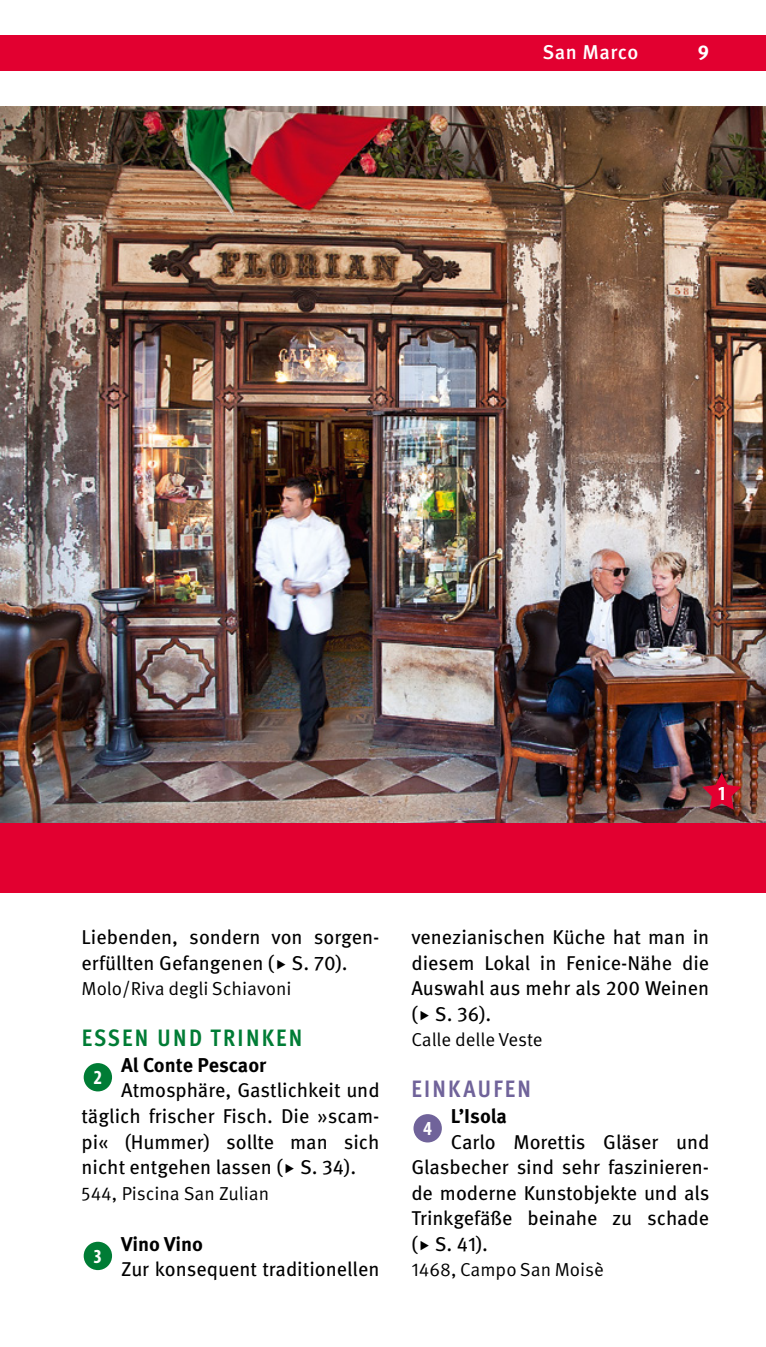
<style>
.page{position:relative;width:766px;height:1347px;background:#fff}
.page>*{position:absolute;margin:0;border:0;box-sizing:border-box;transform-origin:0 0}
.t1{font:700 condensed 23.75px "Meta Pro";letter-spacing:.095em;color:#007c35}
.t2{font:700 condensed 23.75px "Meta Pro";letter-spacing:.095em;color:#70639a}
.t3{font:20px/25.5px "Meta Pro";color:#000;text-align:justify}
.t4{font:700 20px "Meta Pro";color:#000}
.t5{font:500 20px "Meta Pro";letter-spacing:.025em;color:#fff}
.t6{font:700 condensed 20px "Myriad Pro";color:#fff}
.t7{font:700 20px "Meta Pro";color:#fff}
.t8{font:18.75px "Meta Pro Norm";color:#000}
</style>
<div class="page">
<div style="left:0;top:35px;width:765px;height:36px;background:#e20030"></div>
<div style="left:0;top:821px;width:765px;height:71px;background:#e20030"></div>
<img style="left:0;top:106px;width:765px;height:716px">
<div style="left:84px;top:1063px;width:28px;height:28px;background:#007c35;border-radius:50%"></div>
<div style="left:84px;top:1241px;width:28px;height:29px;background:#007c35;border-radius:50%"></div>
<div style="left:413px;top:1114px;width:28px;height:28px;background:#70639a;border-radius:50%"></div>
<svg style="left:702px;top:772px;width:39px;height:37px"></svg>
<p class="t5" style="left:542px;top:37px;width:97px">San Marco</p>
<p class="t7" style="left:697px;top:37px;width:13px">9</p>
<p class="t6" style="left:718px;top:780px;width:8px">1</p>
<p class="t3" style="left:81px;top:923px;width:297px">Liebenden, sondern von sorgen&shy;erfüllten Gefangenen ( S. 70).</p>
<p class="t8" style="left:81px;top:974px;width:211px">Molo/Riva degli Schiavoni</p>
<p class="t1" style="left:82px;top:1020px;width:222px">ESSEN UND TRINKEN</p>
<p class="t6" style="left:94px;top:1064px;width:9px">2</p>
<p class="t4" style="left:121px;top:1049px;width:147px">Al Conte Pescaor</p>
<p class="t3" style="left:81px;top:1076px;width:299px;text-indent:40px">Atmosphäre, Gastlichkeit und täglich frischer Fisch. Die »scam&shy;pi« (Hummer) sollte man sich nicht entgehen lassen ( S. 34).</p>
<p class="t8" style="left:81px;top:1178px;width:189px">544, Piscina San Zulian</p>
<p class="t6" style="left:94px;top:1243px;width:9px">3</p>
<p class="t4" style="left:121px;top:1228px;width:83px">Vino Vino</p>
<p class="t3" style="left:121px;top:1255px;width:260px">Zur konsequent traditionellen</p>
<p class="t3" style="left:411px;top:923px;width:299px">venezianischen Küche hat man in diesem Lokal in Fenice-Nähe die Auswahl aus mehr als 200 Weinen ( S. 36).</p>
<p class="t8" style="left:411px;top:1025px;width:133px">Calle delle Veste</p>
<p class="t2" style="left:411px;top:1071px;width:121px">EINKAUFEN</p>
<p class="t6" style="left:423px;top:1115px;width:10px">4</p>
<p class="t4" style="left:451px;top:1100px;width:57px">L’Isola</p>
<p class="t3" style="left:411px;top:1127px;width:299px;text-indent:40px">Carlo Morettis Gläser und Glasbecher sind sehr faszinieren&shy;de moderne Kunstobjekte und als Trinkgefäße beinahe zu schade ( S. 41).</p>
<p class="t8" style="left:411px;top:1255px;width:194px">1468, Campo San Moisè</p>
</div>
